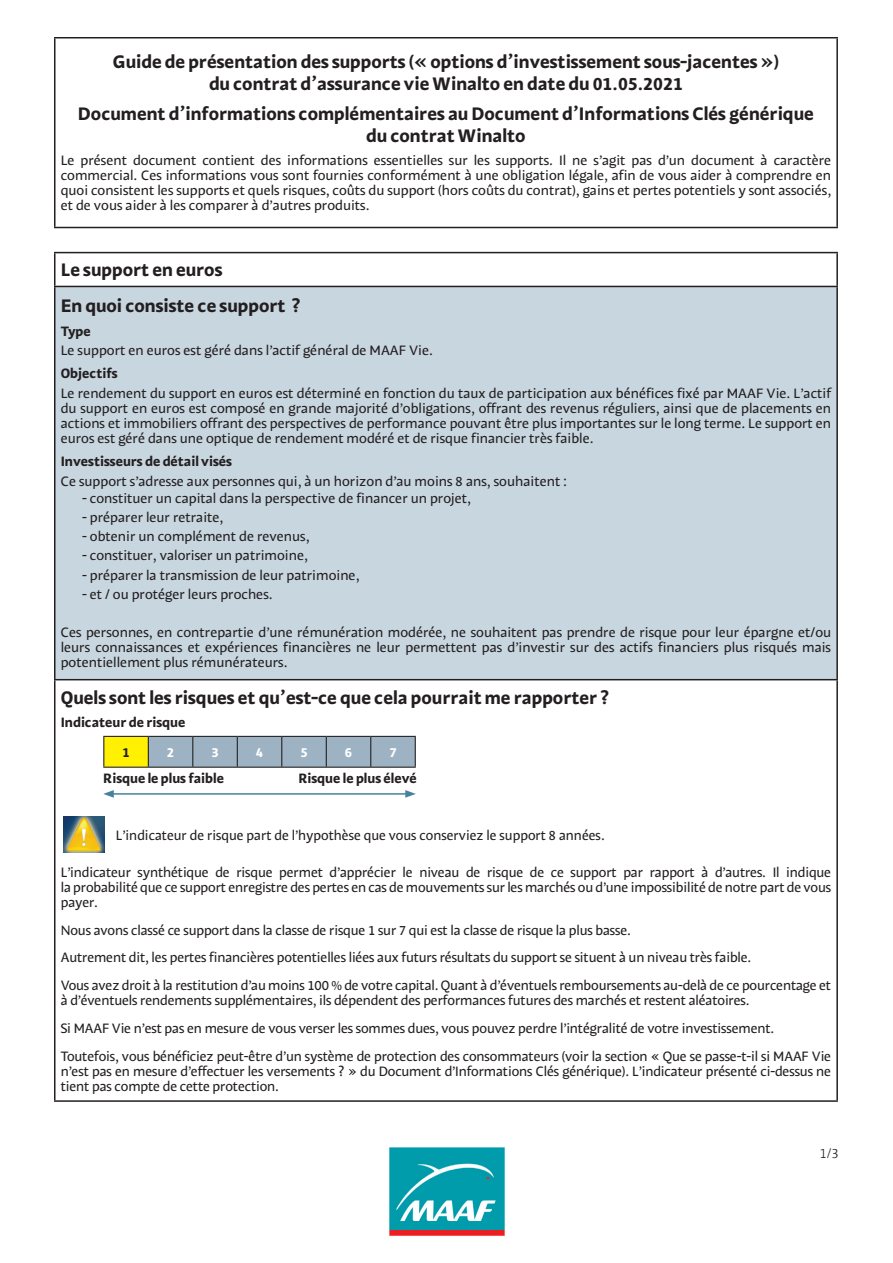
<style>
.page{position:relative;width:893px;height:1263px;background:#fff}
.page>*{position:absolute;margin:0;border:0;box-sizing:border-box;transform-origin:0 0}
.t1{font:18px/21.6px "MAAF Bold";color:#231f20;text-align:center}
.t2{font:13.5px/15px "MAAF";letter-spacing:-.01em;color:#231f20;text-align:justify}
.t3{font:13.5px "MAAF Bold";color:#231f20}
.t4{font:13.5px "MAAF Light";color:#231f20}
.t5{font:13.2px "MAAF Bold";color:#fff}
.t6{font:13.2px "MAAF Bold";color:#231f20}
</style>
<div class="page">
<div style="left:55px;top:286px;width:782px;height:394px;background:#c8d6e0"></div>
<hr style="left:54px;top:227px;width:784px;height:1px;background:#231f20">
<hr style="left:54px;top:252px;width:784px;height:1px;background:#231f20">
<hr style="left:54px;top:286px;width:784px;height:1px;background:#231f20">
<hr style="left:54px;top:287px;width:2px;height:392px;background:#231f20">
<hr style="left:836px;top:287px;width:2px;height:392px;background:#231f20">
<hr style="left:54px;top:679px;width:784px;height:1px;background:#231f20">
<hr style="left:54px;top:680px;width:2px;height:420px;background:#231f20">
<hr style="left:836px;top:680px;width:2px;height:420px;background:#231f20">
<hr style="left:54px;top:1100px;width:784px;height:2px;background:#231f20">
<hr style="left:54px;top:37px;width:784px;height:1px;background:#231f20">
<hr style="left:54px;top:38px;width:2px;height:189px;background:#231f20">
<hr style="left:836px;top:38px;width:2px;height:189px;background:#231f20">
<hr style="left:54px;top:253px;width:2px;height:33px;background:#231f20">
<hr style="left:836px;top:253px;width:2px;height:33px;background:#231f20">
<div style="left:104px;top:736px;width:44px;height:31px;background:#fff101"></div>
<div style="left:149px;top:737px;width:266px;height:30px;background:#9db3c4"></div>
<hr style="left:103px;top:736px;width:45px;height:1px;background:#231f20">
<hr style="left:103px;top:737px;width:1px;height:30px;background:#231f20">
<hr style="left:148px;top:736px;width:45px;height:1px;background:#231f20">
<hr style="left:148px;top:737px;width:1px;height:30px;background:#231f20">
<hr style="left:193px;top:736px;width:44px;height:1px;background:#231f20">
<hr style="left:192px;top:737px;width:1px;height:30px;background:#231f20">
<hr style="left:237px;top:736px;width:45px;height:1px;background:#231f20">
<hr style="left:237px;top:737px;width:1px;height:30px;background:#231f20">
<hr style="left:282px;top:736px;width:44px;height:1px;background:#231f20">
<hr style="left:281px;top:737px;width:1px;height:30px;background:#231f20">
<hr style="left:326px;top:736px;width:45px;height:1px;background:#231f20">
<hr style="left:326px;top:737px;width:1px;height:30px;background:#231f20">
<hr style="left:371px;top:736px;width:45px;height:1px;background:#231f20">
<hr style="left:370px;top:737px;width:1px;height:30px;background:#231f20">
<hr style="left:415px;top:737px;width:1px;height:30px;background:#231f20">
<hr style="left:103px;top:767px;width:313px;height:1px;background:#231f20">
<hr style="left:111px;top:793px;width:297px;height:2px;background:#48819b">
<svg style="left:103px;top:790px;width:11px;height:8px"></svg>
<svg style="left:405px;top:790px;width:11px;height:8px"></svg>
<img style="left:64px;top:817px;width:41px;height:35px">
<img style="left:389px;top:1147px;width:116px;height:89px">
<h1 class="t1" style="left:113px;top:53px;width:668px">Guide de présentation des supports (« options d’investissement sous-jacentes ») du contrat d’assurance vie Winalto en date du 01.05.2021</h1>
<h1 class="t1" style="left:78px;top:105px;width:737px">Document d’informations complémentaires au Document d’Informations Clés générique du contrat Winalto</h1>
<p class="t2" style="left:61px;top:154px;width:772px">Le présent document contient des informations essentielles sur les supports. Il ne s’agit pas d’un document à caractère commercial. Ces informations vous sont fournies conformément à une obligation légale, afin de vous aider à comprendre en quoi consistent les supports et quels risques, coûts du support (hors coûts du contrat), gains et pertes potentiels y sont associés, et de vous aider à les comparer à d’autres produits.</p>
<h1 class="t1" style="left:61px;top:253px;width:241px;line-height:36px;text-align:left">Le support en euros<br>En quoi consiste ce support ?</h1>
<p class="t3" style="left:61px;top:326px;width:32px">Type</p>
<p class="t2" style="left:61px;top:344px;width:374px">Le support en euros est géré dans l’actif général de MAAF Vie.</p>
<p class="t3" style="left:61px;top:368px;width:58px">Objectifs</p>
<p class="t2" style="left:61px;top:387px;width:772px">Le rendement du support en euros est déterminé en fonction du taux de participation aux bénéfices fixé par MAAF Vie. L’actif du support en euros est composé en grande majorité d’obligations, offrant des revenus réguliers, ainsi que de placements en actions et immobiliers offrant des perspectives de performance pouvant être plus importantes sur le long terme. Le support en euros est géré dans une optique de rendement modéré et de risque financier très faible.</p>
<p class="t3" style="left:61px;top:456px;width:173px">Investisseurs de détail visés</p>
<p class="t2" style="left:61px;top:474px;width:508px">Ce support s’adresse aux personnes qui, à un horizon d’au moins 8 ans, souhaitent :</p>
<p class="t2" style="left:82px;top:491px;width:390px">- constituer un capital dans la perspective de financer un projet,</p>
<p class="t2" style="left:82px;top:511px;width:143px">- préparer leur retraite,</p>
<p class="t2" style="left:82px;top:530px;width:229px">- obtenir un complément de revenus,</p>
<p class="t2" style="left:82px;top:549px;width:227px">- constituer, valoriser un patrimoine,</p>
<p class="t2" style="left:82px;top:568px;width:279px">- préparer la transmission de leur patrimoine,</p>
<p class="t2" style="left:82px;top:588px;width:192px">- et / ou protéger leurs proches.</p>
<p class="t2" style="left:61px;top:626px;width:772px">Ces personnes, en contrepartie d’une rémunération modérée, ne souhaitent pas prendre de risque pour leur épargne et/ou leurs connaissances et expériences financières ne leur permettent pas d’investir sur des actifs financiers plus risqués mais potentiellement plus rémunérateurs.</p>
<h1 class="t1" style="left:61px;top:688px;width:550px">Quels sont les risques et qu’est-ce que cela pourrait me rapporter ?</h1>
<p class="t3" style="left:61px;top:717px;width:126px">Indicateur de risque</p>
<p class="t6" style="left:122px;top:747px;width:9px">1</p>
<p class="t5" style="left:167px;top:747px;width:9px">2</p>
<p class="t5" style="left:211px;top:747px;width:9px">3</p>
<p class="t5" style="left:256px;top:747px;width:9px">4</p>
<p class="t5" style="left:300px;top:747px;width:9px">5</p>
<p class="t5" style="left:345px;top:747px;width:9px">6</p>
<p class="t5" style="left:389px;top:747px;width:9px">7</p>
<p class="t3" style="left:103px;top:773px;width:122px">Risque le plus faible</p>
<p class="t3" style="left:298px;top:773px;width:120px">Risque le plus élevé</p>
<p class="t2" style="left:116px;top:829px;width:490px">L’indicateur de risque part de l’hypothèse que vous conserviez le support 8 années.</p>
<p class="t2" style="left:61px;top:866px;width:772px">L’indicateur synthétique de risque permet d’apprécier le niveau de risque de ce support par rapport à d’autres. Il indique la probabilité que ce support enregistre des pertes en cas de mouvements sur les marchés ou d’une impossibilité de notre part de vous payer.</p>
<p class="t2" style="left:61px;top:917px;width:772px;line-height:27.8px;text-align:left">Nous avons classé ce support dans la classe de risque 1 sur 7 qui est la classe de risque la plus basse.<br>Autrement dit, les pertes financières potentielles liées aux futurs résultats du support se situent à un niveau très faible.<br>Vous avez droit à la restitution d’au moins 100 % de votre capital. Quant à d’éventuels remboursements au-delà de ce pourcentage et</p>
<p class="t2" style="left:61px;top:987px;width:772px;line-height:27.8px;text-align:left">à d’éventuels rendements supplémentaires, ils dépendent des performances futures des marchés et restent aléatoires.<br>Si MAAF Vie n’est pas en mesure de vous verser les sommes dues, vous pouvez perdre l’intégralité de votre investissement.<br>Toutefois, vous bénéficiez peut-être d’un système de protection des consommateurs (voir la section « Que se passe-t-il si MAAF Vie</p>
<p class="t2" style="left:61px;top:1064px;width:772px">n’est pas en mesure d’effectuer les versements ? » du Document d’Informations Clés générique). L’indicateur présenté ci-dessus ne tient pas compte de cette protection.</p>
<p class="t4" style="left:819px;top:1148px;width:21px">1/3</p>
</div>
